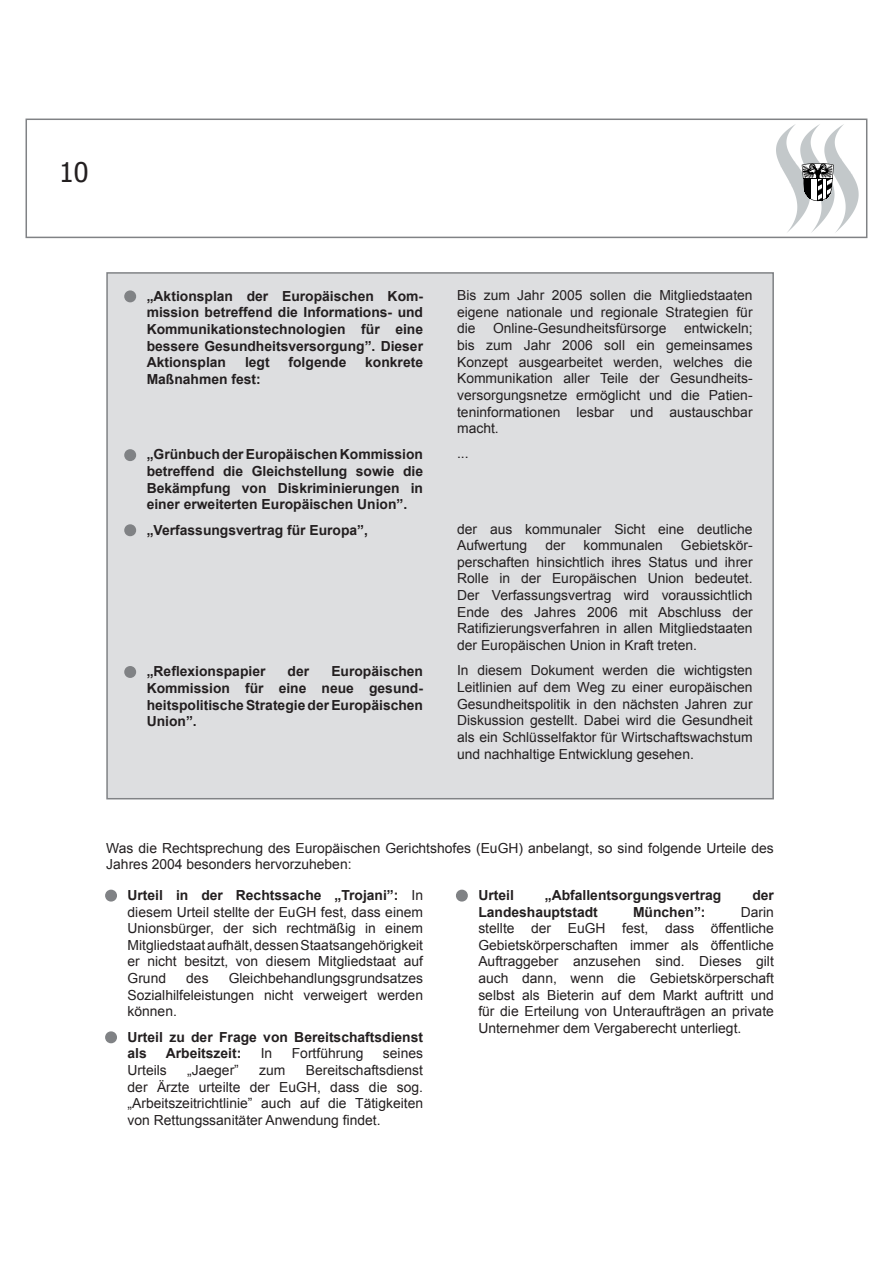
<style>
.page{position:relative;width:893px;height:1263px;background:#fff}
.page>*{position:absolute;margin:0;border:0;box-sizing:border-box;transform-origin:0 0}
.t1{font:27px "Tahoma";color:#231f20}
.t2{font:13.8px/16.6px "Arial";color:#231f20;text-align:justify}
.t3{font:700 13.8px/16.6px "Arial";color:#231f20;text-align:justify}
.s1{font-family:"Monotype Sorts";font-weight:400;font-size:12px;color:#808285}
.s2{font-family:"Monotype Sorts";font-size:12px;color:#808285}
.s3{font-weight:700}
</style>
<div class="page">
<div style="left:26px;top:119px;width:841px;height:119px;border:2px solid #808285"></div>
<div style="left:107px;top:273px;width:666px;height:526px;background:#dddee0"></div>
<div style="left:106px;top:272px;width:668px;height:527px;border:2px solid #808285"></div>
<svg style="left:124px;top:290px;width:13px;height:13px"></svg>
<svg style="left:124px;top:449px;width:13px;height:12px"></svg>
<svg style="left:124px;top:524px;width:13px;height:13px"></svg>
<svg style="left:124px;top:666px;width:13px;height:12px"></svg>
<svg style="left:105px;top:889px;width:12px;height:13px"></svg>
<svg style="left:105px;top:1031px;width:12px;height:13px"></svg>
<svg style="left:456px;top:889px;width:12px;height:13px"></svg>
<svg style="left:776px;top:124px;width:83px;height:109px"></svg>
<h1 class="t1" style="left:59px;top:154px;width:31px">10</h1>
<p class="t3" style="left:147px;top:288px;width:278px;text-indent:-21px"><span class="s1">l</span> „Aktionsplan der Europäischen Kom&shy;mission betreffend die Informations- und Kommunikationstechnologien für eine bessere Gesundheitsversorgung”. Dieser Aktionsplan</p>
<p class="t3" style="left:245px;top:355px;width:26px">legt</p>
<p class="t3" style="left:289px;top:355px;width:59px">folgende</p>
<p class="t3" style="left:365px;top:355px;width:59px">konkrete</p>
<p class="t3" style="left:147px;top:371px;width:116px">Maßnahmen fest:</p>
<p class="t3" style="left:147px;top:447px;width:278px;text-indent:-21px"><span class="s1">l</span> „Grünbuch der Europäischen Kommission betreffend die Gleichstellung sowie die Bekämpfung von Diskriminierungen in einer erweiterten Europäischen Union”.</p>
<p class="t3" style="left:125px;top:522px;width:244px"><span class="s1">l</span> „Verfassungsvertrag für Europa”,</p>
<p class="t3" style="left:125px;top:663px;width:142px"><span class="s1">l</span> „Reflexionspapier</p>
<p class="t3" style="left:288px;top:663px;width:23px">der</p>
<p class="t3" style="left:147px;top:663px;width:278px;text-indent:185px">Europäischen Kommission für eine neue gesund&shy;heitspolitische Strategie der Europäischen Union”.</p>
<p class="t2" style="left:457px;top:287px;width:297px">Bis zum Jahr 2005 sollen die Mitgliedstaaten eigene nationale und regionale Strategien für die</p>
<p class="t2" style="left:493px;top:320px;width:175px">Online-Gesundheitsfürsorge</p>
<p class="t2" style="left:457px;top:320px;width:297px;text-indent:227px">entwickeln; bis zum Jahr 2006 soll ein gemeinsames Konzept ausgearbeitet werden, welches die Kommunikation aller Teile der Gesundheits&shy;versorgungsnetze ermöglicht und die Patien&shy;teninformationen lesbar und austauschbar macht.</p>
<p class="t2" style="left:457px;top:445px;width:13px">...</p>
<p class="t2" style="left:457px;top:520px;width:297px">der aus kommunaler Sicht eine deutliche<br>Aufwertung</p>
<p class="t2" style="left:457px;top:537px;width:297px;text-indent:224px">Gebietskör&shy;perschaften hinsichtlich ihres Status und ihrer Rolle in der Europäischen Union bedeutet.<br>Der Verfassungsvertrag wird voraussichtlich Ende des Jahres 2006 mit Abschluss der Ratifizierungsverfahren in allen Mitgliedstaaten der Europäischen Union in Kraft treten.</p>
<p class="t2" style="left:457px;top:662px;width:297px">In diesem Dokument werden die wichtigsten Leitlinien auf dem Weg zu einer europäischen Gesundheitspolitik in den nächsten Jahren zur Diskussion gestellt. Dabei wird die Gesundheit als ein Schlüsselfaktor für Wirtschaftswachstum und nachhaltige Entwicklung gesehen.</p>
<p class="t2" style="left:545px;top:537px;width:22px">der</p>
<p class="t2" style="left:583px;top:537px;width:81px">kommunalen</p>
<p class="t2" style="left:106px;top:839px;width:669px">Was die Rechtsprechung des Europäischen Gerichtshofes (EuGH) anbelangt, so sind folgende Urteile des<br>Jahres 2004 besonders hervorzuheben:</p>
<p class="t2" style="left:128px;top:887px;width:297px;text-indent:-21px"><span class="s2">l</span> <span class="s3">Urteil in der Rechtssache „Trojani”:</span> In diesem Urteil stellte der EuGH fest, dass einem Unionsbürger, der sich rechtmäßig in einem Mitgliedstaat aufhält, dessen Staatsangehörigkeit er nicht besitzt, von diesem Mitgliedstaat auf Grund</p>
<p class="t2" style="left:128px;top:970px;width:297px;text-indent:101px">Gleichbehandlungsgrundsatzes Sozialhilfeleistungen nicht verweigert werden können.</p>
<p class="t3" style="left:128px;top:1029px;width:297px;text-indent:-21px"><span class="s1">l</span> Urteil zu der Frage von Bereitschaftsdienst als</p>
<p class="t2" style="left:186px;top:970px;width:24px">des</p>
<p class="t3" style="left:166px;top:1045px;width:77px">Arbeitszeit:</p>
<p class="t2" style="left:261px;top:1045px;width:13px">In</p>
<p class="t2" style="left:292px;top:1045px;width:73px">Fortführung</p>
<p class="t2" style="left:383px;top:1045px;width:42px">seines</p>
<p class="t2" style="left:128px;top:1062px;width:41px">Urteils</p>
<p class="t2" style="left:187px;top:1062px;width:53px">„Jaeger”</p>
<p class="t2" style="left:259px;top:1062px;width:28px">zum</p>
<p class="t2" style="left:128px;top:1062px;width:297px;text-indent:178px">Bereitschaftsdienst der Ärzte urteilte der EuGH, dass die sog. „Arbeitszeitrichtlinie” auch auf die Tätigkeiten von Rettungssanitäter Anwendung findet.</p>
<p class="t3" style="left:457px;top:887px;width:58px"><span class="s1">l</span> Urteil</p>
<p class="t3" style="left:545px;top:887px;width:178px">„Abfallentsorgungsvertrag</p>
<p class="t3" style="left:752px;top:887px;width:23px">der</p>
<p class="t3" style="left:478px;top:904px;width:121px">Landeshauptstadt</p>
<p class="t3" style="left:633px;top:904px;width:74px">München”:</p>
<p class="t2" style="left:478px;top:903px;width:297px;text-indent:262px">Darin stellte der EuGH fest, dass öffentliche Gebietskörperschaften immer als öffentliche Auftraggeber anzusehen sind. Dieses gilt auch dann, wenn die Gebietskörperschaft selbst als Bieterin auf dem Markt auftritt und für die Erteilung von Unteraufträgen an private Unternehmer dem Vergaberecht unterliegt.</p>
</div>
